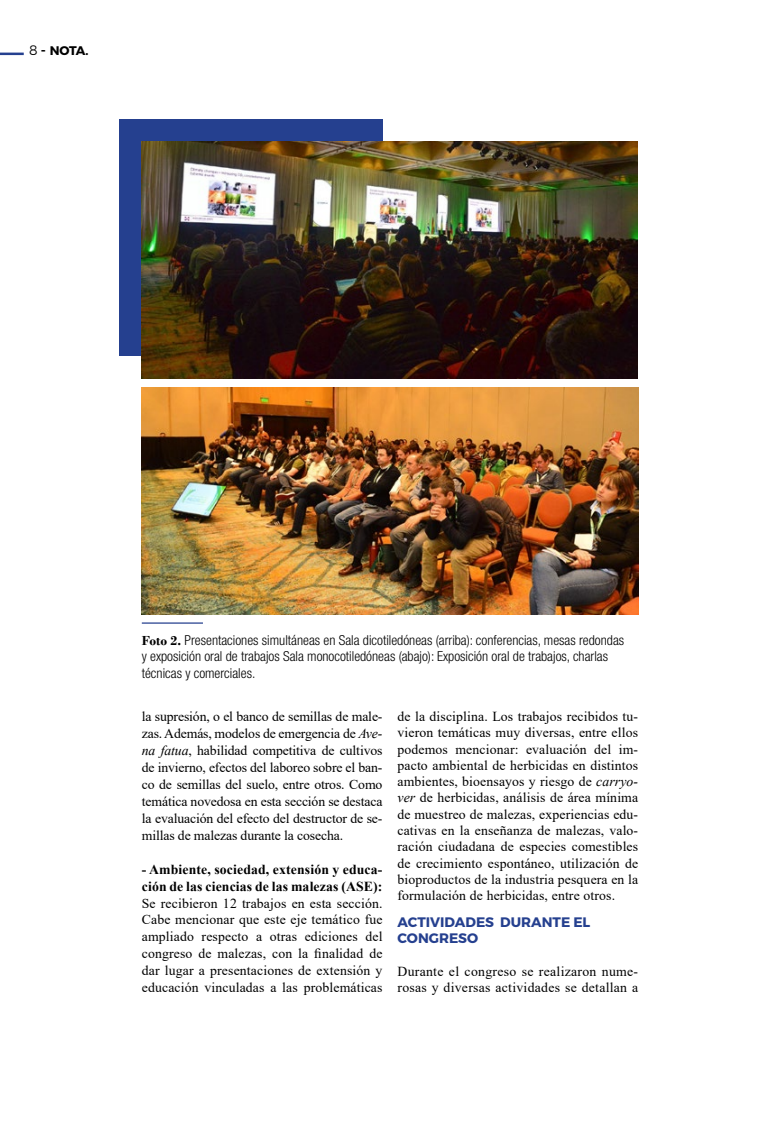
<style>
.page{position:relative;width:780px;height:1134px;background:#fff}
.page>*{position:absolute;margin:0;border:0;box-sizing:border-box;transform-origin:0 0}
.t1{font:13.75px/17px "Times New Roman";letter-spacing:.01em;color:#000;text-align:justify}
.t2{font:300 condensed 13.75px/16.5px "Helvetica Neue LT Std";color:#000}
.t3{font:700 13.75px/17px "Times New Roman";letter-spacing:.01em;color:#000}
.t4{font:700 13.75px/16.2px "Montserrat";color:#25408f}
.t5{font:700 12.5px "Montserrat";color:#000}
.s1{font-weight:300;font-size:13.75px}
.s2{font-size:13.75px}
.s3{font-family:"Bodoni";font-weight:700;font-stretch:normal}
.s4{font-style:italic}
</style>
<div class="page">
<div style="left:119px;top:119px;width:263px;height:237px;background:#25408f"></div>
<img style="left:142px;top:142px;width:495px;height:237px">
<img style="left:142px;top:387px;width:496px;height:227px">
<hr style="left:142px;top:622px;width:61px;height:2px;background:#25408f">
<hr style="left:0;top:53px;width:24px;height:2px;background:#25408f">
<p class="t5" style="left:29px;top:43px;width:61px"><span class="s1">8</span> <span class="s2">-</span> NOTA.</p>
<p class="t2" style="left:142px;top:631px;width:484px"><span class="s3">Foto 2.</span> Presentaciones simultáneas en Sala dicotiledóneas (arriba): conferencias, mesas redondas y exposición oral de trabajos Sala monocotiledóneas (abajo): Exposición oral de trabajos, charlas técnicas y comerciales.</p>
<p class="t1" style="left:142px;top:707px;width:242px">la supresión, o el banco de semillas de male&shy;zas. Además, modelos de emergencia de <span class="s4">Ave&shy;na fatua</span>, habilidad competitiva de cultivos de invierno, efectos del laboreo sobre el ban&shy;co de semillas del suelo, entre otros. Como temática novedosa en esta sección se destaca la evaluación del efecto del destructor de se&shy;millas de malezas durante la cosecha.</p>
<p class="t3" style="left:142px;top:860px;width:242px">- Ambiente, sociedad, extensión y educa&shy;ción de las ciencias de las malezas (ASE):</p>
<p class="t1" style="left:142px;top:894px;width:242px">Se recibieron 12 trabajos en esta sección.<br>Cabe mencionar que este eje temático fue ampliado respecto a otras ediciones del congreso de malezas, con la finalidad de dar lugar a presentaciones de extensión y educación vinculadas a las problemáticas</p>
<p class="t1" style="left:397px;top:708px;width:242px;line-height:16.2px">de la disciplina. Los trabajos recibidos tu&shy;vieron temáticas muy diversas, entre ellos podemos mencionar: evaluación del im&shy;pacto ambiental de herbicidas en distintos ambientes, bioensayos y riesgo de <span class="s4">carryo&shy;ver</span> de herbicidas, análisis de área mínima de muestreo de malezas, experiencias edu&shy;cativas en la enseñanza de malezas, valo&shy;ración ciudadana de especies comestibles de crecimiento espontáneo, utilización de bioproductos de la industria pesquera en la formulación de herbicidas, entre otros.</p>
<p class="t4" style="left:397px;top:914px;width:194px">ACTIVIDADES DURANTE EL<br>CONGRESO</p>
<p class="t1" style="left:397px;top:963px;width:242px;line-height:16.2px">Durante el congreso se realizaron nume&shy;rosas y diversas actividades se detallan a</p>
</div>
